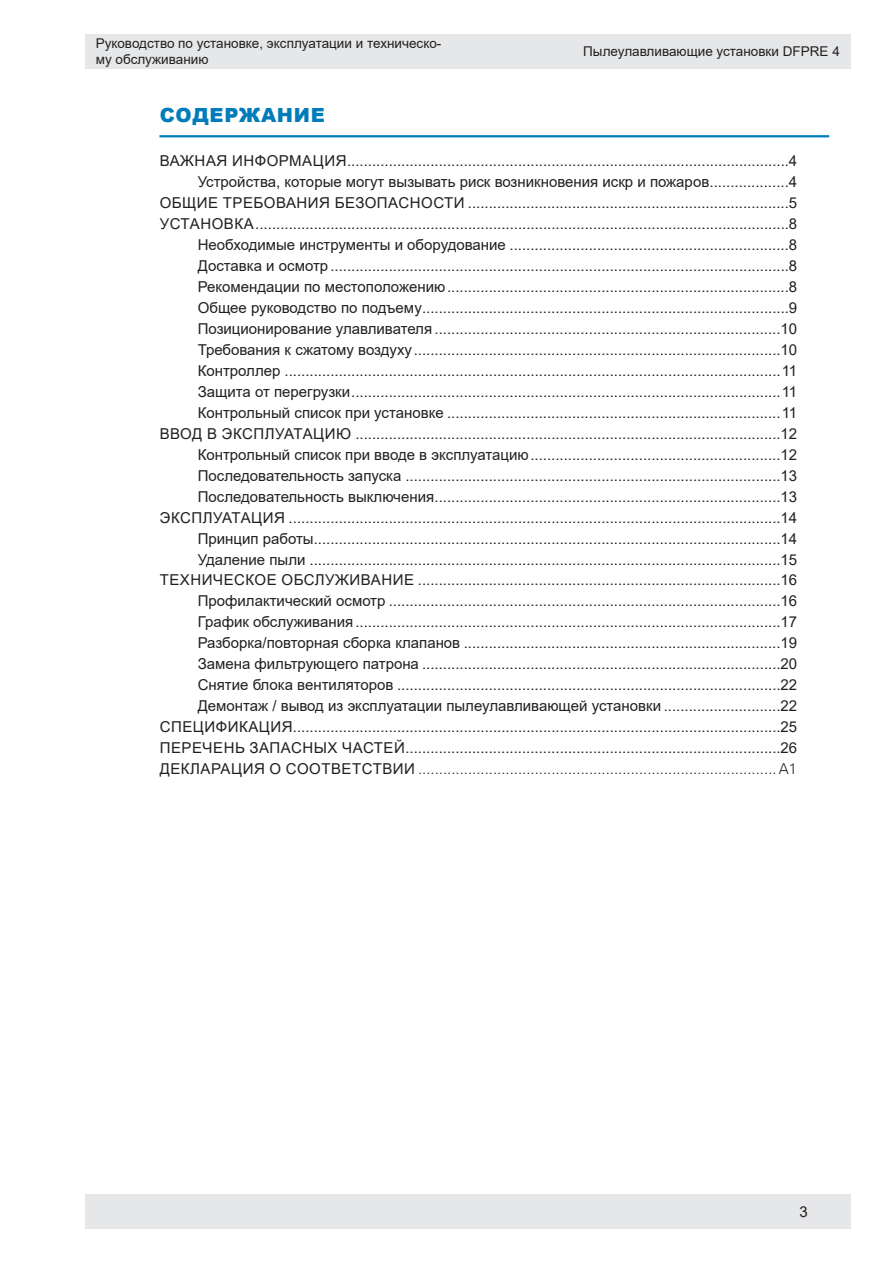
<style>
.page{position:relative;width:893px;height:1263px;background:#fff}
.page>*{position:absolute;margin:0;border:0;box-sizing:border-box;transform-origin:0 0}
.Contents_Style{font:900 19.5px "Arial";letter-spacing:.035em;color:#007cba}
.t1{font:15px "Arial";color:#231f20}
.t2{font:15px "Arial";letter-spacing:.035em;color:#231f20}
.t3{font:300 15px "Univers LT Pro 45";color:#231f20}
.t4{font:13.5px/16.2px "Arial";color:#231f20}
.s1{font-family:"Arial";font-weight:400}
</style>
<div class="page">
<div style="left:85px;top:34px;width:765px;height:34px;background:#e6e7e9"></div>
<div style="left:85px;top:1195px;width:765px;height:34px;background:#e6e7e9"></div>
<hr style="left:159px;top:135px;width:670px;height:2px;background:#007cba">
<p class="t4" style="left:96px;top:35px;width:347px">Руководство по установке, эксплуатации и техническо&shy;му обслуживанию</p>
<p class="t4" style="left:583px;top:43px;width:258px">Пылеулавливающие установки DFPRE 4</p>
<p class="Contents_Style" style="left:160px;top:101px;width:166px">СОДЕРЖАНИЕ</p>
<p class="t2" style="left:160px;top:150px;width:639px">ВАЖНАЯ ИНФОРМАЦИЯ..........................................................................................................4</p>
<p class="t1" style="left:198px;top:171px;width:601px">Устройства, которые могут вызывать риск возникновения искр и пожаров...................4</p>
<p class="t2" style="left:160px;top:192px;width:639px">ОБЩИЕ ТРЕБОВАНИЯ БЕЗОПАСНОСТИ .............................................................................5</p>
<p class="t2" style="left:160px;top:213px;width:639px">УСТАНОВКА................................................................................................................................8</p>
<p class="t1" style="left:198px;top:234px;width:601px">Необходимые инструменты и оборудование ...................................................................8</p>
<p class="t1" style="left:198px;top:255px;width:601px">Доставка и осмотр ..............................................................................................................8</p>
<p class="t1" style="left:198px;top:276px;width:601px">Рекомендации по местоположению..................................................................................8</p>
<p class="t1" style="left:198px;top:297px;width:601px">Общее руководство по подъему........................................................................................9</p>
<p class="t1" style="left:198px;top:318px;width:601px">Позиционирование улавливателя ...................................................................................10</p>
<p class="t1" style="left:198px;top:339px;width:601px">Требования к сжатому воздуху........................................................................................10</p>
<p class="t1" style="left:198px;top:360px;width:601px">Контроллер .......................................................................................................................11</p>
<p class="t1" style="left:198px;top:381px;width:601px">Защита от перегрузки.......................................................................................................11</p>
<p class="t1" style="left:198px;top:402px;width:601px">Контрольный список при установке ................................................................................11</p>
<p class="t2" style="left:160px;top:423px;width:639px">ВВОД В ЭКСПЛУАТАЦИЮ ......................................................................................................12</p>
<p class="t1" style="left:198px;top:444px;width:601px">Контрольный список при вводе в эксплуатацию............................................................12</p>
<p class="t1" style="left:198px;top:465px;width:601px">Последовательность запуска ..........................................................................................13</p>
<p class="t1" style="left:198px;top:486px;width:601px">Последовательность выключения...................................................................................13</p>
<p class="t2" style="left:160px;top:507px;width:639px">ЭКСПЛУАТАЦИЯ ......................................................................................................................14</p>
<p class="t1" style="left:198px;top:528px;width:601px">Принцип работы................................................................................................................14</p>
<p class="t1" style="left:198px;top:549px;width:601px">Удаление пыли .................................................................................................................15</p>
<p class="t2" style="left:160px;top:570px;width:639px">ТЕХНИЧЕСКОЕ ОБСЛУЖИВАНИЕ .......................................................................................16</p>
<p class="t1" style="left:198px;top:591px;width:601px">Профилактический осмотр ..............................................................................................16</p>
<p class="t1" style="left:198px;top:612px;width:601px">График обслуживания ......................................................................................................17</p>
<p class="t1" style="left:198px;top:633px;width:601px">Разборка/повторная сборка клапанов ............................................................................19</p>
<p class="t1" style="left:198px;top:654px;width:601px">Замена фильтрующего патрона ......................................................................................20</p>
<p class="t1" style="left:198px;top:675px;width:601px">Снятие блока вентиляторов ............................................................................................22</p>
<p class="t1" style="left:198px;top:696px;width:601px">Демонтаж / вывод из эксплуатации пылеулавливающей установки ............................22</p>
<p class="t2" style="left:160px;top:717px;width:639px">СПЕЦИФИКАЦИЯ.....................................................................................................................25</p>
<p class="t2" style="left:160px;top:738px;width:639px">ПЕРЕЧЕНЬ ЗАПАСНЫХ ЧАСТЕЙ..........................................................................................26</p>
<p class="t3" style="left:160px;top:760px;width:639px"><span class="s1">ДЕКЛАРАЦИЯ О СООТВЕТСТВИИ</span> ......................................................................................A1</p>
<p class="t1" style="left:800px;top:1201px;width:10px">3</p>
</div>
